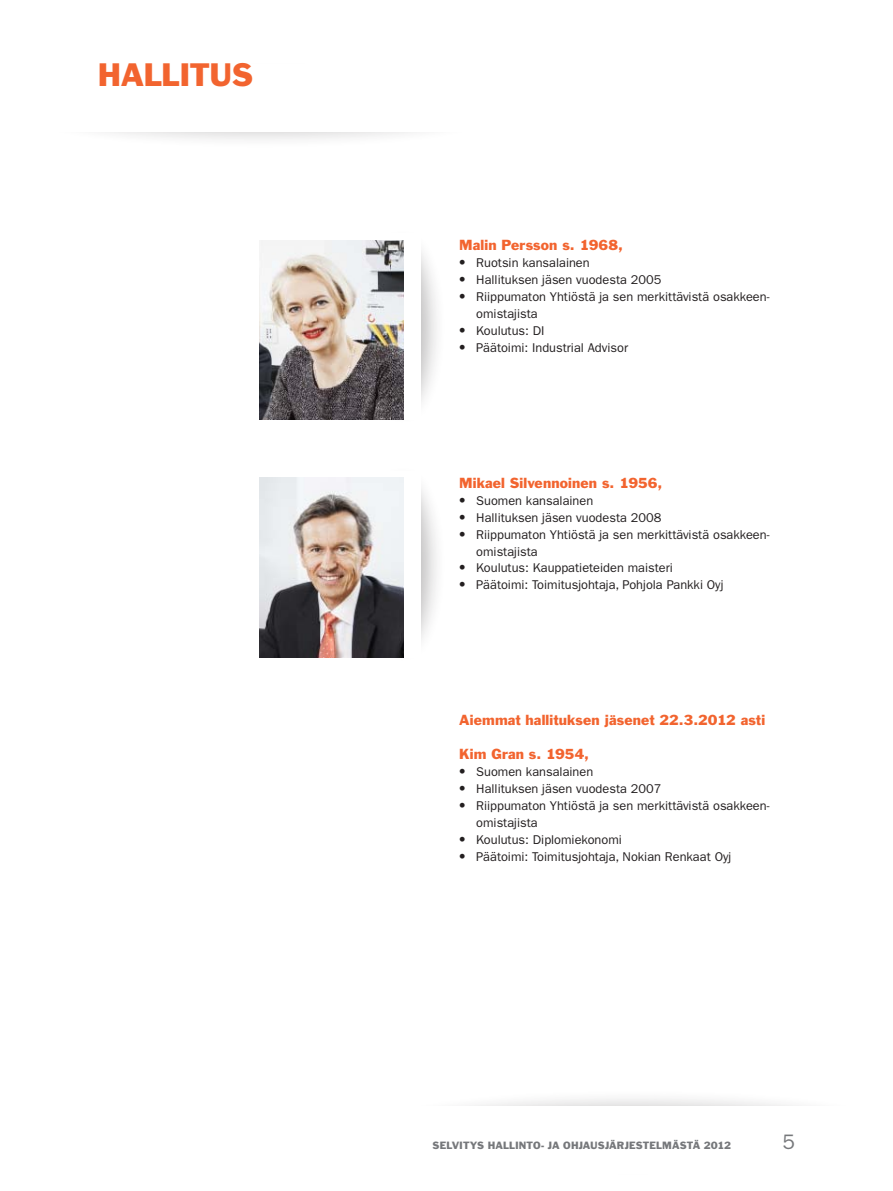
<style>
.page{position:relative;width:893px;height:1191px;background:#fff}
.page>*{position:absolute;margin:0;border:0;box-sizing:border-box;transform-origin:0 0}
.t1{font:30px "Franklin Gothic Std";letter-spacing:-.02em;color:#f2642f}
.t2{font:21px "ITC Franklin Gothic Std";color:#76787b}
.t3{font:13.5px "Franklin Gothic Std";letter-spacing:.01em;color:#f2642f}
.t4{font:12.75px/17px "ITC Franklin Gothic Std";color:#231f20}
.t5{font:9.75px "Franklin Gothic Std";letter-spacing:.005em;color:#76787b}
.s1{font-family:"Franklin Gothic Std"}
</style>
<div class="page">
<div style="left:381px;top:1087px;width:501px;height:88px;background:#231f20;opacity:.3"></div>
<div style="left:357px;top:1105px;width:536px;height:68px;background:#fff"></div>
<div style="left:22px;top:60px;width:473px;height:88px;background:#231f20;opacity:.3"></div>
<div style="left:0;top:64px;width:504px;height:68px;background:#fff"></div>
<div style="left:358px;top:463px;width:87px;height:197px;background:#231f20;opacity:.3"></div>
<div style="left:353px;top:471px;width:68px;height:186px;background:#fff"></div>
<div style="left:358px;top:225px;width:87px;height:198px;background:#231f20;opacity:.3"></div>
<div style="left:353px;top:233px;width:68px;height:187px;background:#fff"></div>
<img style="left:259px;top:477px;width:145px;height:180px">
<img style="left:259px;top:240px;width:145px;height:180px">
<h1 class="t1" style="left:98px;top:56px;width:157px">HALLITUS</h1>
<p class="t3" style="left:459px;top:237px;width:165px">Malin Persson s. 1968,</p>
<p class="t4" style="left:459px;top:254px;width:132px"><span class="s1">•</span> Ruotsin kansalainen</p>
<p class="t4" style="left:459px;top:271px;width:204px"><span class="s1">•</span> Hallituksen jäsen vuodesta 2005</p>
<p class="t4" style="left:476px;top:288px;width:295px;text-indent:-17px"><span class="s1">•</span> Riippumaton Yhtiöstä ja sen merkittävistä osakkeen&shy;omistajista</p>
<p class="t4" style="left:459px;top:322px;width:87px"><span class="s1">•</span> Koulutus: DI</p>
<p class="t4" style="left:459px;top:339px;width:170px"><span class="s1">•</span> Päätoimi: Industrial Advisor</p>
<p class="t3" style="left:459px;top:474px;width:204px">Mikael Silvennoinen s. 1956,</p>
<p class="t4" style="left:459px;top:492px;width:136px"><span class="s1">•</span> Suomen kansalainen</p>
<p class="t4" style="left:459px;top:509px;width:204px"><span class="s1">•</span> Hallituksen jäsen vuodesta 2008</p>
<p class="t4" style="left:476px;top:526px;width:295px;text-indent:-17px"><span class="s1">•</span> Riippumaton Yhtiöstä ja sen merkittävistä osakkeen&shy;omistajista</p>
<p class="t4" style="left:459px;top:560px;width:215px"><span class="s1">•</span> Koulutus: Kauppatieteiden maisteri</p>
<p class="t4" style="left:459px;top:576px;width:266px"><span class="s1">•</span> Päätoimi: Toimitusjohtaja, Pohjola Pankki Oyj</p>
<p class="t3" style="left:459px;top:711px;width:307px">Aiemmat hallituksen jäsenet 22.3.2012 asti</p>
<p class="t3" style="left:459px;top:745px;width:131px">Kim Gran s. 1954,</p>
<p class="t4" style="left:459px;top:763px;width:136px"><span class="s1">•</span> Suomen kansalainen</p>
<p class="t4" style="left:459px;top:780px;width:204px"><span class="s1">•</span> Hallituksen jäsen vuodesta 2007</p>
<p class="t4" style="left:476px;top:797px;width:295px;text-indent:-17px"><span class="s1">•</span> Riippumaton Yhtiöstä ja sen merkittävistä osakkeen&shy;omistajista</p>
<p class="t4" style="left:459px;top:831px;width:164px"><span class="s1">•</span> Koulutus: Diplomiekonomi</p>
<p class="t4" style="left:459px;top:848px;width:273px"><span class="s1">•</span> Päätoimi: Toimitusjohtaja, Nokian Renkaat Oyj</p>
<p class="t5" style="left:433px;top:1139px;width:300px">SELVITYS HALLINTO- JA OHJAUSJÄRJESTELMÄSTÄ 2012</p>
<h2 class="t2" style="left:783px;top:1129px;width:14px">5</h2>
</div>
